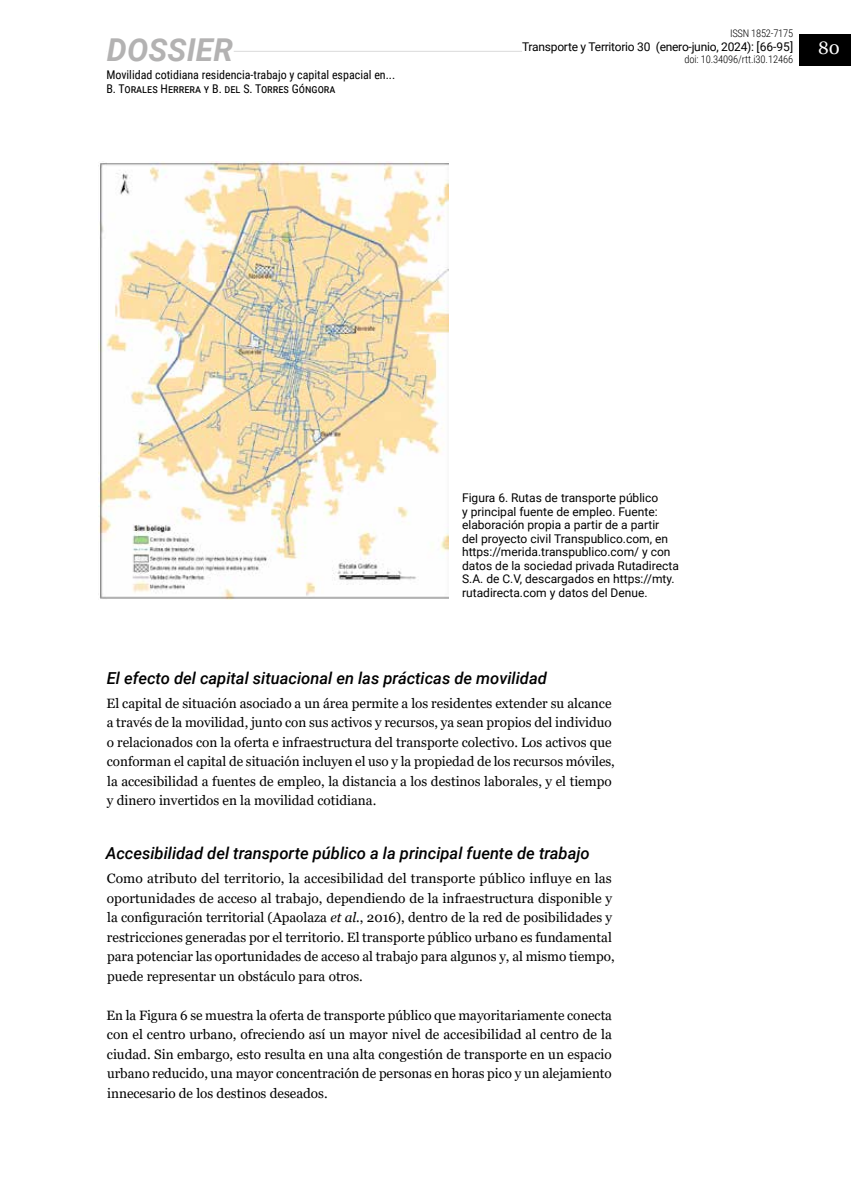
<style>
.page{position:relative;width:851px;height:1191px;background:#fff}
.page>*{position:absolute;margin:0;border:0;box-sizing:border-box;transform-origin:0 0}
.t1{font:italic 700 31.5px "Roboto";letter-spacing:.005em;color:#b3b2b2}
.t2{font:18px "Georgia";color:#fff}
.t3{font:italic 500 16.5px "Roboto";color:#000}
.t4{font:13.5px/19.5px "Georgia";color:#000}
.t5{font:12px/13.5px "Roboto";color:#000}
.t6{font:12px/14.4px "Roboto Condensed";color:#000}
.t7{font:12px "Roboto";letter-spacing:-.02em;color:#000}
.t8{font:300 10.5px "Roboto Condensed";letter-spacing:-.01em;color:#000}
.s1{font-style:italic}
</style>
<div class="page">
<hr style="left:106px;top:51px;width:546px;height:1px;background:#dadada">
<div style="left:522px;top:40px;width:271px;height:15px;background:#fff"></div>
<div style="left:106px;top:48px;width:108px;height:7px;background:#fff"></div>
<div style="left:799px;top:35px;width:51px;height:31px;background:#000"></div>
<div style="left:107px;top:35px;width:127px;height:26px;background:#fff"></div>
<img style="left:99px;top:162px;width:349px;height:437px">
<p class="t8" style="left:730px;top:26px;width:65px">ISSN 1852-7175</p>
<p class="t7" style="left:522px;top:38px;width:272px">Transporte y Territorio 30 (enero-junio, 2024): [66-95]</p>
<p class="t8" style="left:684px;top:52px;width:110px">doi: 10.34096/rtt.i30.12466</p>
<h1 class="t1" style="left:107px;top:28px;width:128px">DOSSIER</h1>
<h2 class="t2" style="left:818px;top:37px;width:23px">80</h2>
<p class="t6" style="left:106px;top:67px;width:290px">Movilidad cotidiana residencia-trabajo y capital espacial en...<br>B. Torales Herrera y B. del S. Torres Góngora</p>
<p class="t5" style="left:462px;top:491px;width:218px">Figura 6. Rutas de transporte público<br>y principal fuente de empleo. Fuente: elaboración propia a partir de a partir<br>del proyecto civil Transpublico.com, en https://merida.transpublico.com/ y con datos de la sociedad privada Rutadirecta S.A. de C.V, descargados en https://mty. rutadirecta.com y datos del Denue.</p>
<p class="t3" style="left:107px;top:666px;width:441px">El efecto del capital situacional en las prácticas de movilidad</p>
<p class="t4" style="left:107px;top:693px;width:509px">El capital de situación asociado a un área permite a los residentes extender su alcance a través de la movilidad, junto con sus activos y recursos, ya sean propios del individuo o relacionados con la oferta e infraestructura del transporte colectivo. Los activos que conforman el capital de situación incluyen el uso y la propiedad de los recursos móviles, la accesibilidad a fuentes de empleo, la distancia a los destinos laborales, y el tiempo y dinero invertidos en la movilidad cotidiana.</p>
<p class="t3" style="left:106px;top:842px;width:485px">Accesibilidad del transporte público a la principal fuente de trabajo</p>
<p class="t4" style="left:107px;top:869px;width:509px">Como atributo del territorio, la accesibilidad del transporte público influye en las oportunidades de acceso al trabajo, dependiendo de la infraestructura disponible y la configuración territorial (Apaolaza <span class="s1">et al.</span>, 2016), dentro de la red de posibilidades y restricciones generadas por el territorio. El transporte público urbano es fundamental para potenciar las oportunidades de acceso al trabajo para algunos y, al mismo tiempo, puede representar un obstáculo para otros.</p>
<p class="t4" style="left:107px;top:1005px;width:507px;text-align:justify">En la Figura 6 se muestra la oferta de transporte público que mayoritariamente conecta con el centro urbano, ofreciendo así un mayor nivel de accesibilidad al centro de la ciudad. Sin embargo, esto resulta en una alta congestión de transporte en un espacio urbano reducido, una mayor concentración de personas en horas pico y un alejamiento innecesario de los destinos deseados.</p>
</div>
